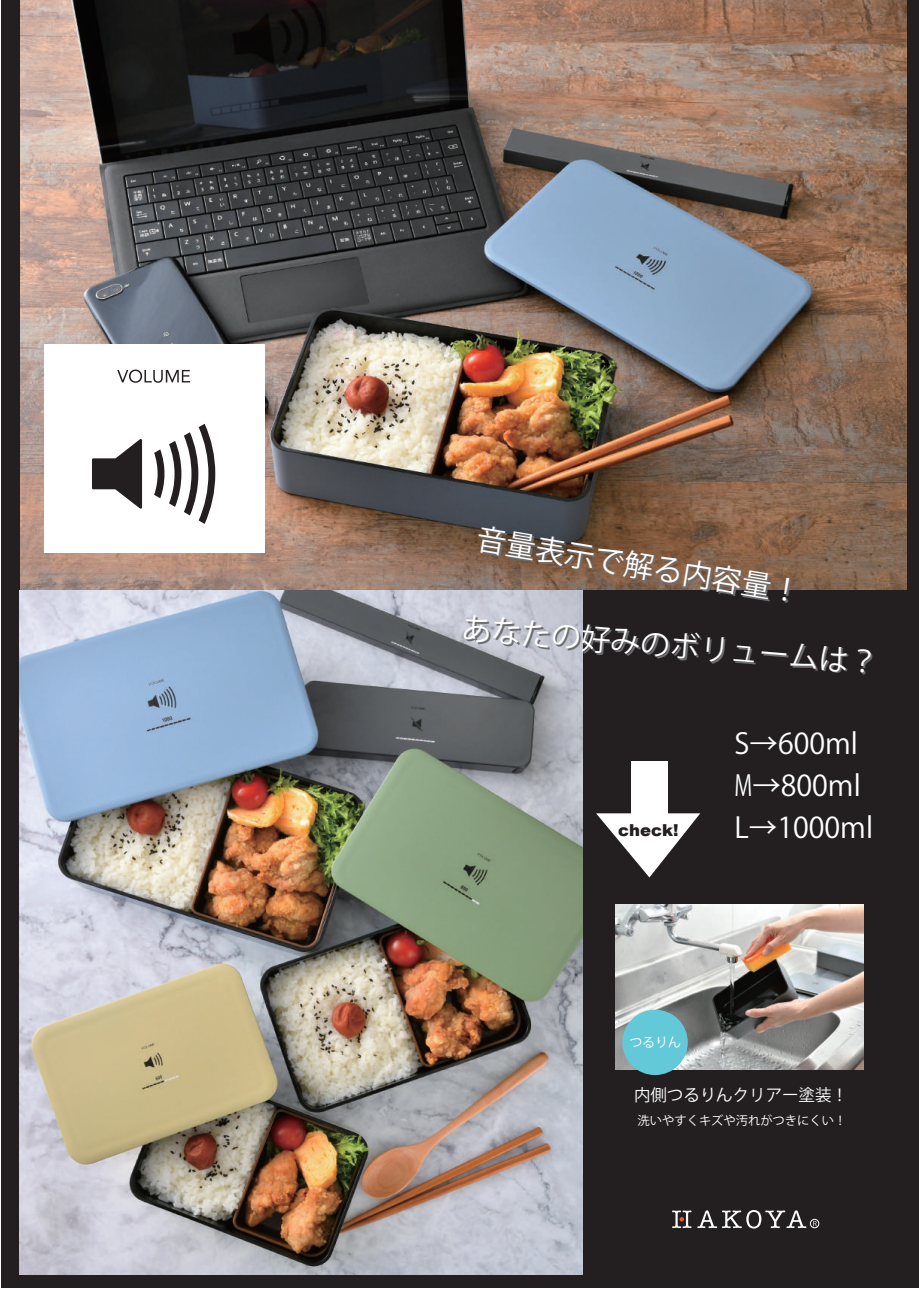
<style>
.page{position:relative;width:919px;height:1289px;background:#fff}
.page>*{position:absolute;margin:0;border:0;box-sizing:border-box;transform-origin:0 0}
.t1{font:29.85px "Koz Go Pro";color:#fff}
.t2{font:28.5px/41.8px "Koz Go Pro";color:#fff}
.t3{font:16.5px "Koz Go Pro";color:#fff}
.t4{font:900 16.5px "Arial";color:#231f20}
.t5{font:12.9px "P Shuei NM Go Std B 90 ms RKSJ H";color:#fff}
.t6{font:12.3px "Koz Go Pro";color:#fff}
</style>
<div class="page">
<div style="left:2px;top:0;width:916px;height:1287px;background:#231f20"></div>
<img style="left:20px;top:590px;width:562px;height:684px">
<svg style="left:672px;top:1210px;width:19px;height:17px"></svg>
<svg style="left:697px;top:1210px;width:109px;height:18px"></svg>
<svg style="left:813px;top:1220px;width:3px;height:5px"></svg>
<div style="left:810px;top:1218px;width:9px;height:9px;border:1px solid #fff;border-radius:50%"></div>
<img style="left:615px;top:904px;width:247px;height:165px">
<div style="left:622px;top:1009px;width:65px;height:66px;background:#63c9d8;border-radius:50%"></div>
<div style="left:630px;top:761px;width:37px;height:54px;background:#fff"></div>
<svg style="left:596px;top:813px;width:104px;height:64px"></svg>
<img style="left:20px;top:0;width:886px;height:589px">
<div style="left:44px;top:344px;width:221px;height:208px;background:#fff"></div>
<svg style="left:117px;top:369px;width:73px;height:14px"></svg>
<svg style="left:92px;top:439px;width:50px;height:70px"></svg>
<svg style="left:154px;top:424px;width:61px;height:100px"></svg>
<p class="t1" style="left:479px;top:520px;width:330px;rotate:9deg">音量表示で解る内容量！</p>
<p class="t1" style="left:464px;top:608px;width:419px;rotate:5deg">あなたの好みのボリュームは？</p>
<p class="t4" style="left:618px;top:818px;width:62px">check!</p>
<p class="t2" style="left:734px;top:723px;width:140px">S→600ml<br>M→800ml<br>L→1000ml</p>
<p class="t5" style="left:629px;top:1035px;width:53px">つるりん</p>
<p class="t3" style="left:634px;top:1084px;width:215px">内側つるりんクリアー塗装！</p>
<p class="t6" style="left:637px;top:1112px;width:210px">洗いやすくキズや汚れがつきにくい！</p>
</div>
